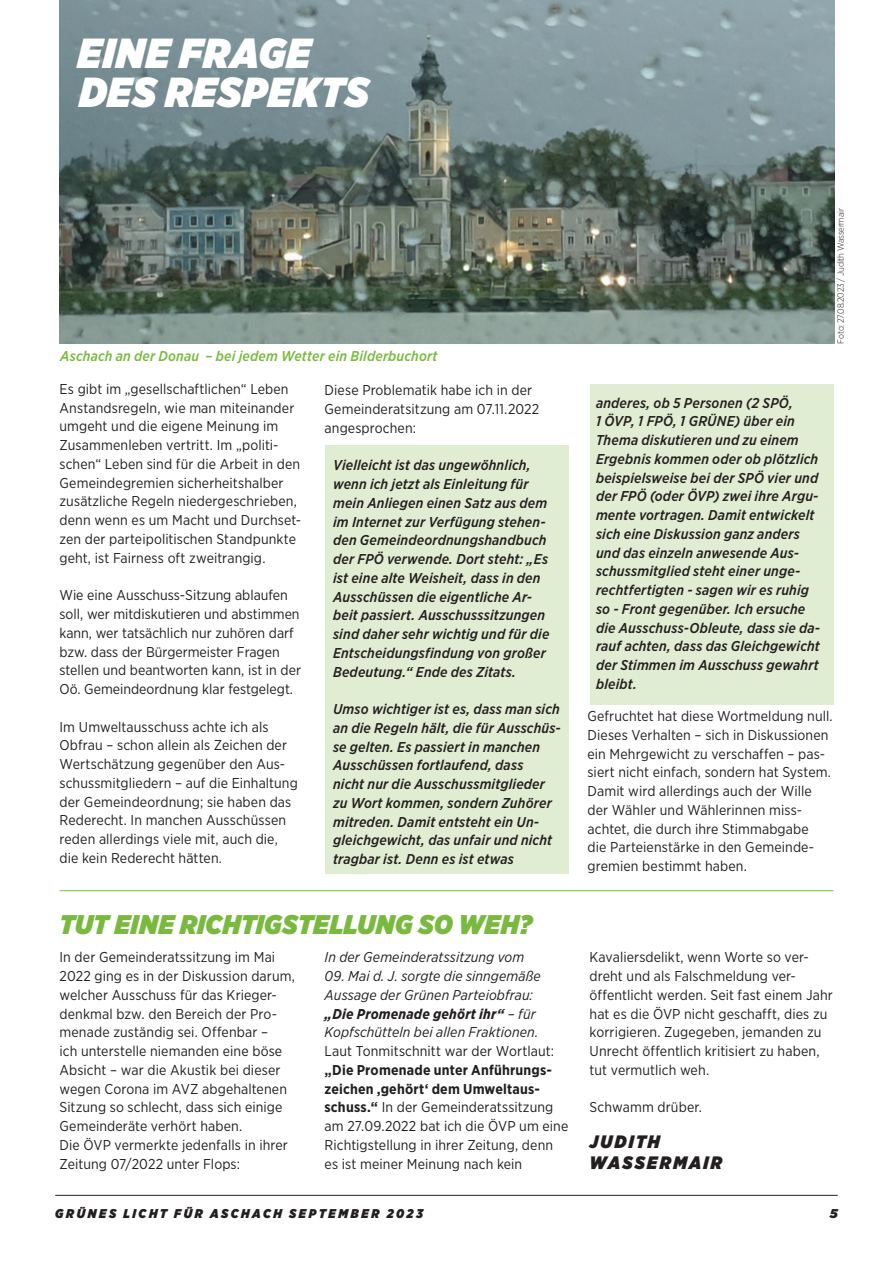
<style>
.page{position:relative;width:893px;height:1263px;background:#fff}
.page>*{position:absolute;margin:0;border:0;box-sizing:border-box;transform-origin:0 0}
.gz_titel_green{font:italic 900 42px "Gotham Narrow";letter-spacing:.02em;color:#fff}
.gz_titel_klein_green{font:italic 900 27px "Gotham Narrow";letter-spacing:.015em;color:#79ba3e}
.gz_vorspann{font:italic 900 18px "Gotham Narrow";letter-spacing:.115em;color:#231f20}
.gz_text_n{font:14.25px/18.8px "Gotham Narrow";letter-spacing:.005em;color:#231f20}
.gz_text_n-2{font:italic 500 14.25px/18.8px "Gotham Narrow";letter-spacing:.01em;color:#231f20}
.gz_text_n-3{font:italic 14.25px/18.8px "Gotham Narrow";letter-spacing:.01em;color:#231f20}
.gz_2020_Bildtext{font:italic 500 14.25px "Gotham Narrow";letter-spacing:.01em;color:#79ba3e}
.t1{font:italic 900 12.75px "Gotham Narrow";letter-spacing:.2em;color:#231f20}
.t2{font:italic 900 12.75px "Gotham";color:#231f20}
.t3{font:300 9px "Gotham Narrow";letter-spacing:-.02em;color:#231f20}
.s1{font-weight:700}
</style>
<div class="page">
<hr style="left:55px;top:1195px;width:783px;height:1px;background:#231f20">
<img style="left:60px;top:0;width:775px;height:344px">
<div style="left:590px;top:384px;width:244px;height:320px;background:#e0edd2"></div>
<div style="left:325px;top:446px;width:244px;height:428px;background:#e0edd2"></div>
<hr style="left:60px;top:890px;width:773px;height:1px;background:#79ba3e">
<p class="gz_titel_green" style="left:78px;top:25px;width:235px">EINE FRAGE</p>
<p class="gz_titel_green" style="left:79px;top:64px;width:291px">DES RESPEKTS</p>
<p class="gz_2020_Bildtext" style="left:60px;top:347px;width:379px">Aschach an der Donau – bei jedem Wetter ein Bilderbuchort</p>
<p class="gz_text_n" style="left:60px;top:379px;width:243px">Es gibt im „gesellschaftlichen“ Leben Anstandsregeln, wie man miteinander umgeht und die eigene Meinung im Zusammenleben vertritt. Im „politi&shy;schen“ Leben sind für die Arbeit in den Gemeindegremien sicherheitshalber zusätzliche Regeln niedergeschrieben, denn wenn es um Macht und Durchset&shy;zen der parteipolitischen Standpunkte geht, ist Fairness oft zweitrangig.</p>
<p class="gz_text_n" style="left:60px;top:586px;width:243px">Wie eine Ausschuss-Sitzung ablaufen soll, wer mitdiskutieren und abstimmen kann, wer tatsächlich nur zuhören darf bzw. dass der Bürgermeister Fragen stellen und beantworten kann, ist in der Oö. Gemeindeordnung klar festgelegt.</p>
<p class="gz_text_n" style="left:60px;top:717px;width:240px">Im Umweltausschuss achte ich als Obfrau – schon allein als Zeichen der Wertschätzung gegenüber den Aus&shy;schussmitgliedern – auf die Einhaltung der Gemeindeordnung; sie haben das Rederecht. In manchen Ausschüssen reden allerdings viele mit, auch die,</p>
<p class="gz_text_n" style="left:60px;top:848px;width:164px">die kein Rederecht hätten.</p>
<p class="gz_text_n" style="left:325px;top:381px;width:216px">Diese Problematik habe ich in der<br>Gemeinderatsitzung am 07.11.2022 angesprochen:</p>
<p class="gz_text_n-2" style="left:333px;top:456px;width:218px">Vielleicht ist das ungewöhnlich, wenn ich jetzt als Einleitung für mein Anliegen einen Satz aus dem im Internet zur Verfügung stehen&shy;den Gemeindeordnungshandbuch der FPÖ verwende. Dort steht: „Es ist eine alte Weisheit, dass in den Ausschüssen die eigentliche Ar&shy;beit passiert. Ausschusssitzungen sind daher sehr wichtig und für die Entscheidungsfindung von großer Bedeutung.“ Ende des Zitats.</p>
<p class="gz_text_n-2" style="left:333px;top:700px;width:229px">Umso wichtiger ist es, dass man sich an die Regeln hält, die für Ausschüs&shy;se gelten. Es passiert in manchen Ausschüssen fortlaufend, dass<br>nicht nur die Ausschussmitglieder zu Wort kommen, sondern Zuhörer mitreden. Damit entsteht ein Un&shy;gleichgewicht, das unfair und nicht tragbar ist. Denn es ist etwas</p>
<p class="gz_titel_klein_green" style="left:60px;top:906px;width:474px">TUT EINE RICHTIGSTELLUNG SO WEH?</p>
<p class="gz_text_n" style="left:60px;top:948px;width:237px">In der Gemeinderatssitzung im Mai 2022 ging es in der Diskussion darum, welcher Ausschuss für das Krieger&shy;denkmal bzw. den Bereich der Pro&shy;menade zuständig sei. Offenbar –<br>ich unterstelle niemanden eine böse Absicht – war die Akustik bei dieser wegen Corona im AVZ abgehaltenen Sitzung so schlecht, dass sich einige Gemeinderäte verhört haben.</p>
<p class="gz_text_n" style="left:60px;top:1135px;width:230px">Die ÖVP vermerkte jedenfalls in ihrer<br>Zeitung 07/2022 unter Flops:</p>
<p class="gz_text_n-3" style="left:325px;top:948px;width:201px">In der Gemeinderatssitzung vom</p>
<p class="gz_text_n-3" style="left:325px;top:966px;width:218px">09. Mai d. J. sorgte die sinngemäße Aussage der Grünen Parteiobfrau: <span class="s1">„Die Promenade gehört ihr“</span> – für Kopfschütteln bei allen Fraktionen.</p>
<p class="gz_text_n" style="left:325px;top:1041px;width:245px">Laut Tonmitschnitt war der Wortlaut: <span class="s1">„Die Promenade unter Anführungs&shy;zeichen ‚gehört‘ dem Umweltaus&shy;schuss.“</span> In der Gemeinderatssitzung am 27.09.2022 bat ich die ÖVP um eine Richtigstellung in ihrer Zeitung, denn es ist meiner Meinung nach kein</p>
<p class="t3" style="left:835px;top:344px;width:137px;rotate:-90deg">Foto: 27.08.2023 / Judith Wassermair</p>
<p class="gz_text_n-2" style="left:596px;top:393px;width:198px">anderes, ob 5 Personen (2 SPÖ,</p>
<p class="gz_text_n-2" style="left:596px;top:412px;width:224px">1 ÖVP, 1 FPÖ, 1 GRÜNE) über ein<br>Thema diskutieren und zu einem<br>Ergebnis kommen oder ob plötzlich</p>
<p class="gz_text_n-2" style="left:596px;top:468px;width:226px">beispielsweise bei der SPÖ vier und der FPÖ (oder ÖVP) zwei ihre Argu&shy;mente vortragen. Damit entwickelt sich eine Diskussion ganz anders und das einzeln anwesende Aus&shy;schussmitglied steht einer unge&shy;rechtfertigten - sagen wir es ruhig so - Front gegenüber. Ich ersuche die Ausschuss-Obleute, dass sie da&shy;rauf achten, dass das Gleichgewicht der Stimmen im Ausschuss gewahrt bleibt.</p>
<p class="gz_text_n" style="left:587px;top:706px;width:247px">Gefruchtet hat diese Wortmeldung null.<br>Dieses Verhalten – sich in Diskussionen ein Mehrgewicht zu verschaffen – pas&shy;siert nicht einfach, sondern hat System.<br>Damit wird allerdings auch der Wille der Wähler und Wählerinnen miss&shy;achtet, die durch ihre Stimmabgabe<br>die Parteienstärke in den Gemeinde&shy;gremien bestimmt haben.</p>
<p class="gz_text_n" style="left:590px;top:948px;width:245px">Kavaliersdelikt, wenn Worte so ver&shy;dreht und als Falschmeldung ver&shy;öffentlicht werden. Seit fast einem Jahr hat es die ÖVP nicht geschafft, dies zu korrigieren. Zugegeben, jemanden zu Unrecht öffentlich kritisiert zu haben, tut vermutlich weh.</p>
<p class="gz_text_n" style="left:590px;top:1098px;width:114px">Schwamm drüber.</p>
<p class="gz_vorspann" style="left:590px;top:1130px;width:72px">JUDITH</p>
<p class="gz_vorspann" style="left:590px;top:1151px;width:134px">WASSERMAIR</p>
<p class="t1" style="left:55px;top:1205px;width:369px">GRÜNES LICHT FÜR ASCHACH SEPTEMBER 2023</p>
<p class="t2" style="left:830px;top:1204px;width:9px">5</p>
</div>
